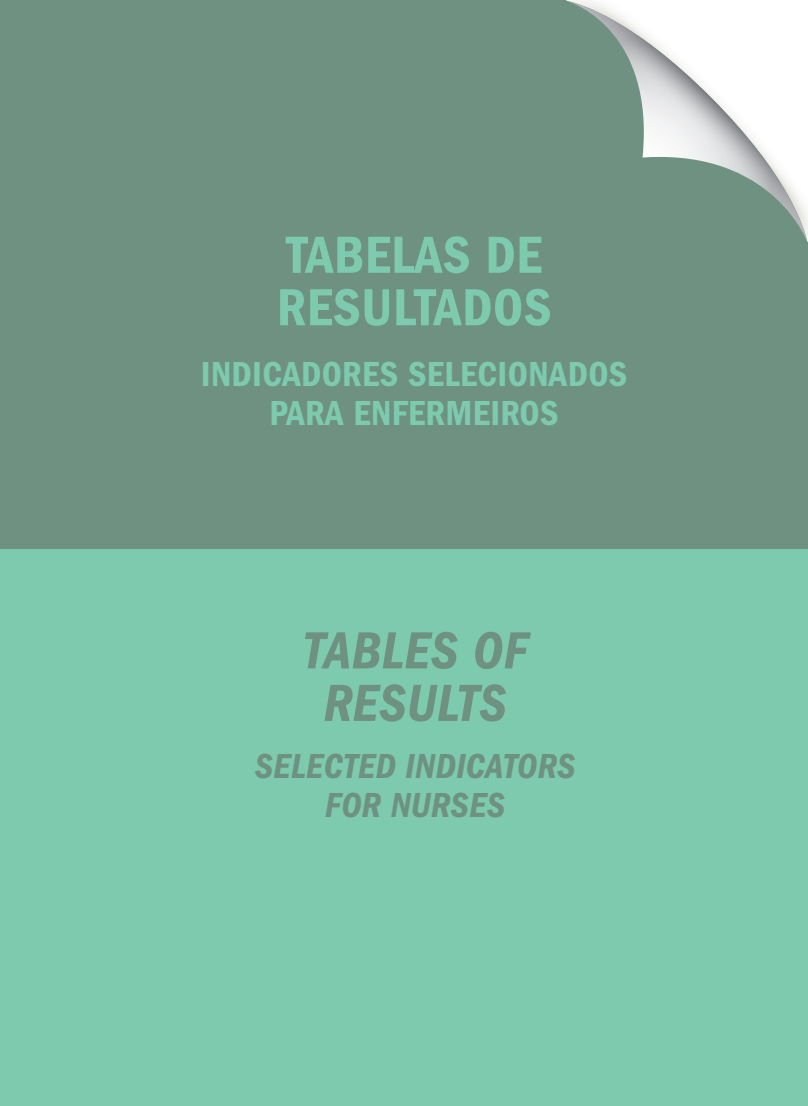
<style>
.page{position:relative;width:808px;height:1106px;background:#6e9182}
.page>*{position:absolute;margin:0;border:0;box-sizing:border-box;transform-origin:0 0}
.t1{font:54px/52.5px "ITC Franklin Gothic Std Dm Cd";letter-spacing:.01em;color:#7dcaae}
.t2{font:54px/52.5px "ITC Franklin Gothic Std Dm Cd It";letter-spacing:.01em;color:#6e9182;text-align:center}
.t3{font:36px/39px "ITC Franklin Gothic Std Dm Cd";letter-spacing:.01em;color:#7dcaae}
.t4{font:36px/39px "ITC Franklin Gothic Std Dm Cd It";letter-spacing:.01em;color:#6e9182;text-align:center}
</style>
<div class="page">
<div style="left:0;top:550px;width:808px;height:556px;background:#7dcaae"></div>
<img style="left:568px;top:1px;width:239px;height:240px">
<h1 class="t1" style="left:277px;top:229px;width:276px">TABELAS DE<br>RESULTADOS</h1>
<p class="t3" style="left:201px;top:355px;width:102px">INDICADORES</p>
<p class="t3" style="left:270px;top:355px;width:359px;text-indent:139px">SELECI ONADOS<br>PARA ENFERMEIROS</p>
<h1 class="t2" style="left:303px;top:624px;width:227px">tABLES OF<br>RESULTS</h1>
<p class="t4" style="left:255px;top:746px;width:322px">SELECTED INDICATORS<br>FOR NURSES</p>
</div>
